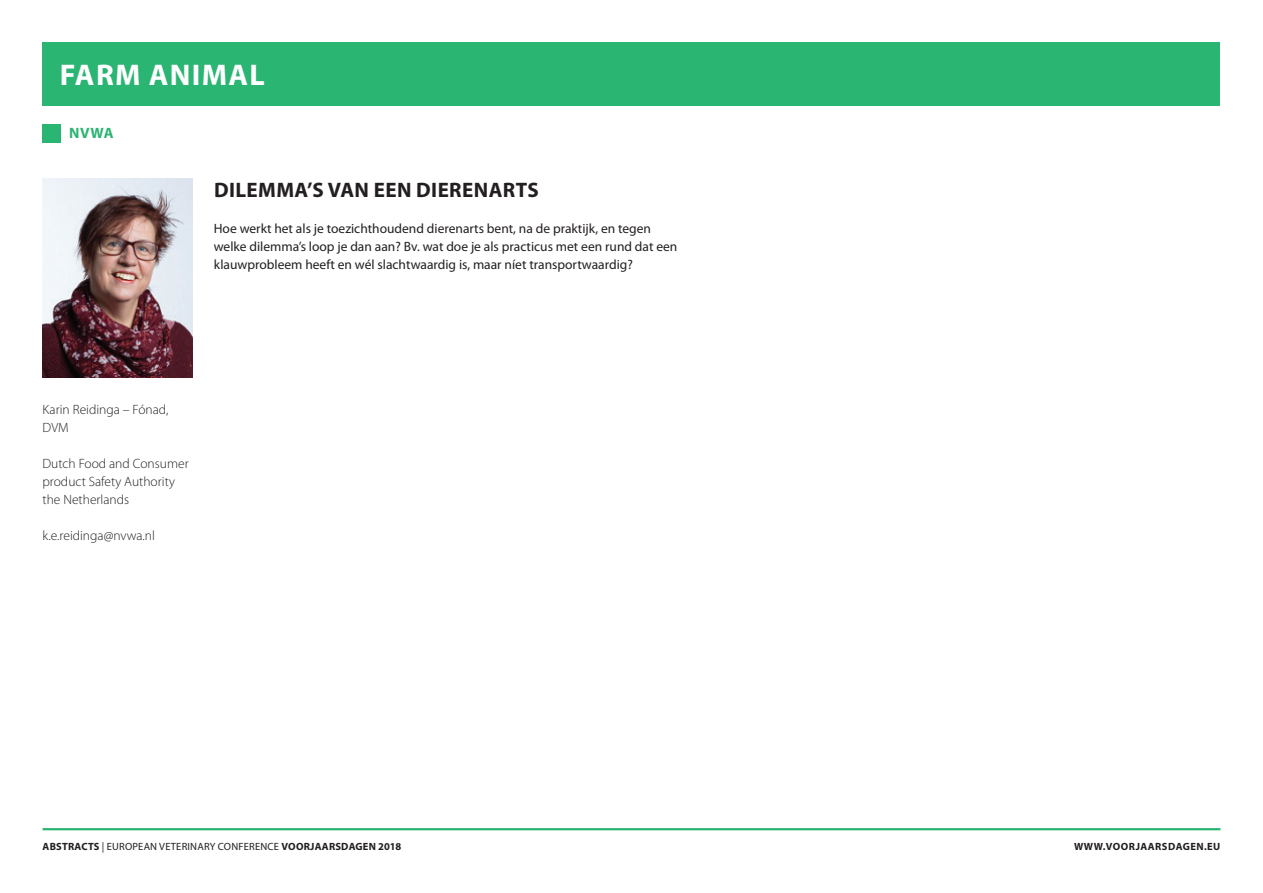
<style>
.page{position:relative;width:1263px;height:893px;background:#fff}
.page>*{position:absolute;margin:0;border:0;box-sizing:border-box;transform-origin:0 0}
.t1{font:700 30px "Myriad Pro";letter-spacing:.045em;color:#fff}
.t2{font:700 21px "Myriad Pro";letter-spacing:.02em;color:#231f20}
.t3{font:700 15px "Myriad Pro";color:#2bb572}
.t4{font:13.5px/18.1px "Myriad Pro";color:#231f20}
.t5{font:300 13.5px/18.1px "Myriad Pro";color:#231f20}
.t6{font:10.5px "Myriad Pro";letter-spacing:.02em;color:#231f20}
.t7{font:700 10.5px "Myriad Pro";letter-spacing:.045em;color:#231f20}
.s1{font-weight:700}
</style>
<div class="page">
<div style="left:43px;top:43px;width:1177px;height:63px;background:#2bb572"></div>
<hr style="left:43px;top:828px;width:1177px;height:2px;background:#2bb572">
<div style="left:43px;top:124px;width:18px;height:18px;background:#2bb572"></div>
<img style="left:43px;top:179px;width:150px;height:198px">
<hr style="left:1262px;top:43px;width:1px;height:31px;background:#ed028c">
<h1 class="t1" style="left:60px;top:58px;width:206px">FARM ANIMAL</h1>
<p class="t3" style="left:69px;top:125px;width:46px">NVWA</p>
<h2 class="t2" style="left:214px;top:178px;width:326px">DILEMMA’S VAN EEN DIERENARTS</h2>
<p class="t4" style="left:214px;top:219px;width:465px">Hoe werkt het als je toezichthoudend dierenarts bent, na de praktijk, en tegen welke dilemma’s loop je dan aan? Bv. wat doe je als practicus met een rund dat een klauwprobleem heeft en wél slachtwaardig is, maar níet transportwaardig?</p>
<p class="t5" style="left:43px;top:400px;width:127px">Karin Reidinga – Fónad,<br>DVM</p>
<p class="t5" style="left:43px;top:454px;width:148px">Dutch Food and Consumer product Safety Authority the Netherlands</p>
<p class="t5" style="left:43px;top:527px;width:114px">k.e.reidinga@nvwa.nl</p>
<p class="t6" style="left:43px;top:841px;width:360px"><span class="s1">ABSTRACTS</span> | European Veterinary Conference <span class="s1">VOORJAARSDAGEN 2018</span></p>
<p class="t7" style="left:1074px;top:841px;width:148px">WWW.VOORJAARSDAGEN.EU</p>
</div>
